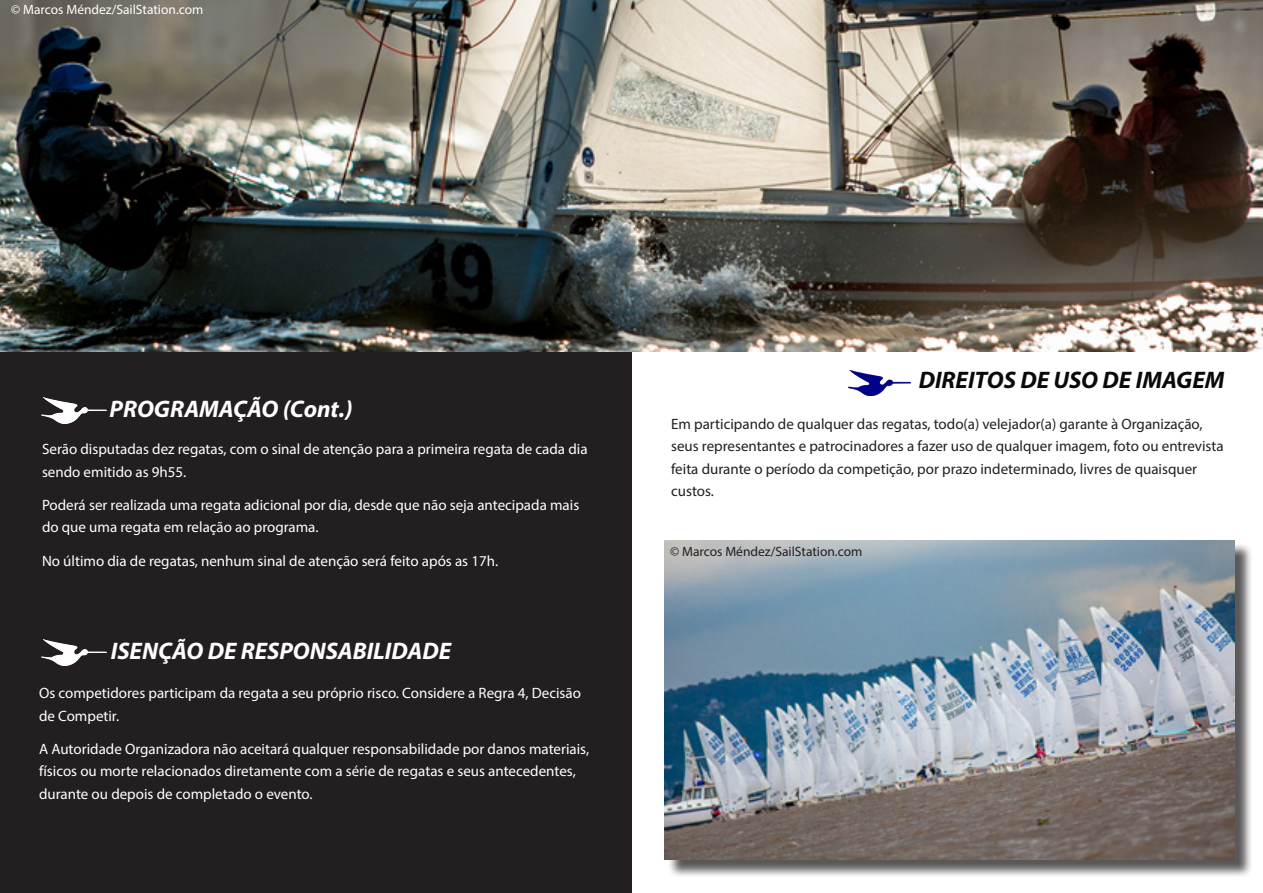
<style>
.page{position:relative;width:1263px;height:893px;background:#fff}
.page>*{position:absolute;margin:0;border:0;box-sizing:border-box;transform-origin:0 0}
.White_Head{font:italic 700 24px "Myriad Pro";color:#fff}
.White_Head-2{font:italic 700 24px "Myriad Pro";color:#09080a}
.Body_2{font:15px/22.5px "Myriad Pro";color:#fff}
.Body_2-2{font:15px/22.5px "Myriad Pro";color:#231f20}
.Address{font:13.5px "Myriad Pro";color:#fff}
.Address-2{font:13.5px "Myriad Pro";color:#231f20}
</style>
<div class="page">
<div style="left:0;top:341px;width:631px;height:552px;background:#231f20"></div>
<img style="left:0;top:0;width:1263px;height:351px">
<img style="left:41px;top:398px;width:65px;height:26px">
<img style="left:849px;top:371px;width:62px;height:24px">
<div style="left:667px;top:542px;width:586px;height:336px;background:#231f20;opacity:.75"></div>
<img style="left:664px;top:540px;width:570px;height:320px">
<img style="left:41px;top:640px;width:65px;height:26px">
<p class="Address" style="left:11px;top:1px;width:194px">© Marcos Méndez/SailStation.com</p>
<p class="White_Head" style="left:110px;top:393px;width:245px">PROGRAMAÇÃO (Cont.)</p>
<p class="Body_2" style="left:42px;top:438px;width:547px">Serão disputadas dez regatas, com o sinal de atenção para a primeira regata de cada dia sendo emitido as 9h55.</p>
<p class="Body_2" style="left:42px;top:493px;width:539px">Poderá ser realizada uma regata adicional por dia, desde que não seja antecipada mais do que uma regata em relação ao programa.</p>
<p class="Body_2" style="left:42px;top:549px;width:458px">No último dia de regatas, nenhum sinal de atenção será feito após as 17h.</p>
<p class="White_Head" style="left:111px;top:635px;width:342px">ISENÇÃO DE RESPONSABILIDADE</p>
<p class="Body_2" style="left:39px;top:682px;width:543px">Os competidores participam da regata a seu próprio risco. Considere a Regra 4, Decisão de Competir.</p>
<p class="Body_2" style="left:39px;top:737px;width:552px">A Autoridade Organizadora não aceitará qualquer responsabilidade por danos materiais, físicos ou morte relacionados diretamente com a série de regatas e seus antecedentes, durante ou depois de completado o evento.</p>
<p class="White_Head-2" style="left:919px;top:364px;width:307px">DIREITOS DE USO DE IMAGEM</p>
<p class="Body_2-2" style="left:671px;top:412px;width:554px">Em participando de qualquer das regatas, todo(a) velejador(a) garante à Organização, seus representantes e patrocinadores a fazer uso de qualquer imagem, foto ou entrevista feita durante o período da competição, por prazo indeterminado, livres de quaisquer custos.</p>
<p class="Address-2" style="left:670px;top:543px;width:194px">© Marcos Méndez/SailStation.com</p>
</div>
